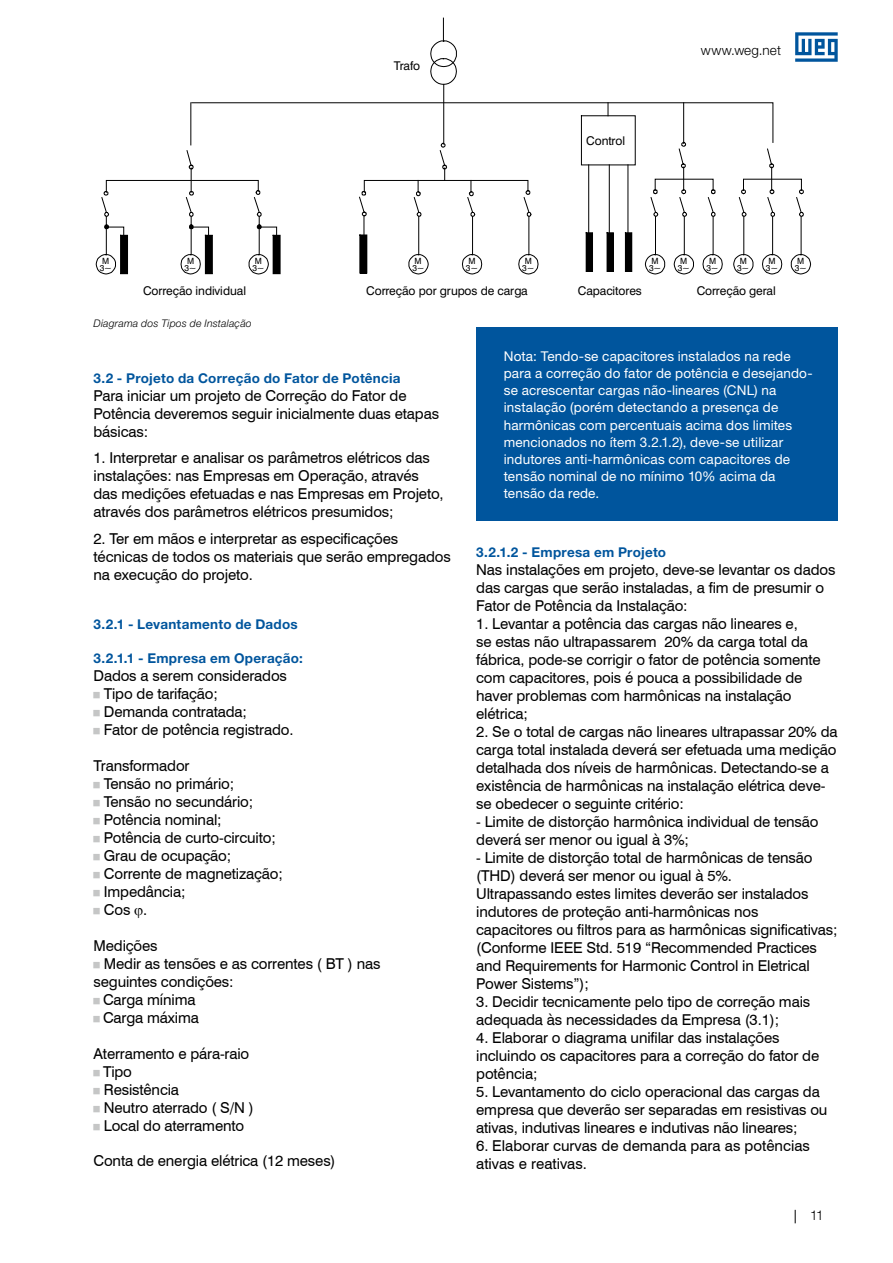
<style>
.page{position:relative;width:893px;height:1263px;background:#fff}
.page>*{position:absolute;margin:0;border:0;box-sizing:border-box;transform-origin:0 0}
.t1{font:15px/18px "Swiss 721 BT";letter-spacing:-.01em;color:#000}
.t2{font:13.5px/17px "Helvetica Neue LT Pro";letter-spacing:.01em;color:#fff}
.t3{font:700 13.5px "Helvetica Neue LT Pro";letter-spacing:.02em;color:#00559d}
.t4{font:300 13.5px "Helvetica Neue LT Pro";letter-spacing:.01em;color:#000}
.t5{font:12px "Swiss 721 BT";letter-spacing:-.01em;color:#000}
.t6{font:italic 300 10.5px "Helvetica Neue LT Pro";letter-spacing:.02em;color:#000}
.t7{font:8.55px/6.9px "Swiss 721 BT";color:#000}
</style>
<div class="page">
<svg style="left:795px;top:32px;width:43px;height:30px"></svg>
<svg style="left:795px;top:1210px;width:1px;height:13px"></svg>
<svg style="left:430px;top:18px;width:27px;height:67px"></svg>
<hr style="left:443px;top:84px;width:1px;height:60px;background:#000">
<hr style="left:588px;top:165px;width:1px;height:71px;background:#000">
<div style="left:586px;top:233px;width:6px;height:38px;background:#000"></div>
<hr style="left:609px;top:165px;width:1px;height:71px;background:#000">
<div style="left:607px;top:233px;width:6px;height:38px;background:#000"></div>
<hr style="left:628px;top:165px;width:1px;height:71px;background:#000">
<div style="left:625px;top:233px;width:7px;height:38px;background:#000"></div>
<hr style="left:106px;top:217px;width:1px;height:38px;background:#000">
<svg style="left:104px;top:224px;width:20px;height:13px"></svg>
<div style="left:121px;top:235px;width:7px;height:39px;background:#000"></div>
<svg style="left:95px;top:254px;width:21px;height:21px"></svg>
<hr style="left:191px;top:217px;width:1px;height:38px;background:#000">
<svg style="left:189px;top:224px;width:20px;height:13px"></svg>
<div style="left:205px;top:235px;width:7px;height:39px;background:#000"></div>
<svg style="left:180px;top:254px;width:21px;height:21px"></svg>
<hr style="left:259px;top:217px;width:1px;height:38px;background:#000">
<svg style="left:257px;top:224px;width:20px;height:13px"></svg>
<div style="left:273px;top:235px;width:7px;height:39px;background:#000"></div>
<svg style="left:248px;top:254px;width:21px;height:21px"></svg>
<hr style="left:364px;top:216px;width:1px;height:38px;background:#000">
<div style="left:360px;top:235px;width:7px;height:38px;background:#000"></div>
<hr style="left:418px;top:217px;width:1px;height:38px;background:#000">
<svg style="left:408px;top:254px;width:21px;height:21px"></svg>
<hr style="left:472px;top:217px;width:1px;height:38px;background:#000">
<svg style="left:462px;top:254px;width:20px;height:21px"></svg>
<hr style="left:529px;top:217px;width:1px;height:38px;background:#000">
<svg style="left:518px;top:254px;width:21px;height:21px"></svg>
<hr style="left:655px;top:217px;width:1px;height:38px;background:#000">
<hr style="left:743px;top:217px;width:1px;height:38px;background:#000">
<svg style="left:645px;top:254px;width:20px;height:21px"></svg>
<svg style="left:733px;top:254px;width:21px;height:21px"></svg>
<hr style="left:684px;top:217px;width:1px;height:38px;background:#000">
<svg style="left:673px;top:254px;width:21px;height:21px"></svg>
<hr style="left:772px;top:217px;width:1px;height:38px;background:#000">
<svg style="left:762px;top:254px;width:20px;height:21px"></svg>
<hr style="left:713px;top:217px;width:1px;height:38px;background:#000">
<svg style="left:702px;top:254px;width:21px;height:21px"></svg>
<svg style="left:796px;top:189px;width:8px;height:28px"></svg>
<hr style="left:801px;top:217px;width:1px;height:38px;background:#000">
<svg style="left:790px;top:254px;width:21px;height:21px"></svg>
<svg style="left:101px;top:102px;width:674px;height:115px"></svg>
<div style="left:476px;top:327px;width:362px;height:194px;background:#00559d"></div>
<p class="t5" style="left:394px;top:58px;width:28px">Trafo</p>
<p class="t5" style="left:586px;top:133px;width:41px">Control</p>
<p class="t4" style="left:701px;top:42px;width:82px">www.weg.net</p>
<p class="t7" style="left:100px;top:257px;width:13px">M<br>3~</p>
<p class="t7" style="left:184px;top:257px;width:13px">M<br>3~</p>
<p class="t7" style="left:253px;top:257px;width:13px">M<br>3~</p>
<p class="t7" style="left:412px;top:257px;width:13px">M<br>3~</p>
<p class="t7" style="left:466px;top:257px;width:13px">M<br>3~</p>
<p class="t7" style="left:522px;top:257px;width:13px">M<br>3~</p>
<p class="t7" style="left:649px;top:257px;width:13px">M<br>3~</p>
<p class="t7" style="left:737px;top:257px;width:13px">M<br>3~</p>
<p class="t7" style="left:678px;top:257px;width:13px">M<br>3~</p>
<p class="t7" style="left:766px;top:257px;width:13px">M<br>3~</p>
<p class="t7" style="left:706px;top:257px;width:13px">M<br>3~</p>
<p class="t7" style="left:795px;top:257px;width:13px">M<br>3~</p>
<p class="t5" style="left:143px;top:283px;width:105px">Correção individual</p>
<p class="t5" style="left:366px;top:283px;width:163px">Correção por grupos de carga</p>
<p class="t5" style="left:578px;top:283px;width:65px">Capacitores</p>
<p class="t5" style="left:697px;top:283px;width:81px">Correção geral</p>
<p class="t6" style="left:94px;top:317px;width:160px">Diagrama dos Tipos de Instalação</p>
<p class="t3" style="left:94px;top:369px;width:309px">3.2 - Projeto da Correção do Fator de Potência</p>
<p class="t1" style="left:94px;top:386px;width:347px">Para iniciar um projeto de Correção do Fator de<br>Potência deveremos seguir inicialmente duas etapas básicas:</p>
<p class="t1" style="left:94px;top:448px;width:352px">1. Interpretar e analisar os parâmetros elétricos das instalações: nas Empresas em Operação, através das medições efetuadas e nas Empresas em Projeto, através dos parâmetros elétricos presumidos;</p>
<p class="t1" style="left:94px;top:529px;width:359px">2. Ter em mãos e interpretar as especificações técnicas de todos os materiais que serão empregados na execução do projeto.</p>
<p class="t3" style="left:94px;top:616px;width:206px">3.2.1 - Levantamento de Dados</p>
<p class="t3" style="left:94px;top:650px;width:211px">3.2.1.1 - Empresa em Operação:</p>
<p class="t1" style="left:104px;top:666px;width:191px;text-indent:-10px">Dados a serem considerados<br>Tipo de tarifação;<br>Demanda contratada;<br>Fator de potência registrado.</p>
<p class="t1" style="left:104px;top:756px;width:181px;text-indent:-10px">Transformador<br>Tensão no primário;<br>Tensão no secundário;<br>Potência nominal;<br>Potência de curto-circuito;<br>Grau de ocupação;<br>Corrente de magnetização;<br>Impedância;<br>Cos .</p>
<p class="t1" style="left:94px;top:936px;width:66px">Medições</p>
<p class="t1" style="left:104px;top:954px;width:278px">Medir as tensões e as correntes ( BT ) nas</p>
<p class="t1" style="left:94px;top:972px;width:142px">seguintes condições:</p>
<p class="t1" style="left:103px;top:990px;width:94px">Carga mínima</p>
<p class="t1" style="left:103px;top:1008px;width:97px">Carga máxima</p>
<p class="t1" style="left:103px;top:1044px;width:152px;text-indent:-10px">Aterramento e pára-raio<br>Tipo<br>Resistência<br>Neutro aterrado ( S/N )<br>Local do aterramento</p>
<p class="t1" style="left:94px;top:1151px;width:244px">Conta de energia elétrica (12 meses)</p>
<p class="t2" style="left:504px;top:348px;width:310px">Nota: Tendo-se capacitores instalados na rede para a correção do fator de potência e desejando&shy;se acrescentar cargas não-lineares (CNL) na instalação (porém detectando a presença de harmônicas com percentuais acima dos limites mencionados no ítem 3.2.1.2), deve-se utilizar indutores anti-harmônicas com capacitores de tensão nominal de no mínimo 10% acima da tensão da rede.</p>
<p class="t3" style="left:476px;top:544px;width:191px">3.2.1.2 - Empresa em Projeto</p>
<p class="t1" style="left:476px;top:560px;width:361px">Nas instalações em projeto, deve-se levantar os dados das cargas que serão instaladas, a fim de presumir o<br>Fator de Potência da Instalação:</p>
<p class="t1" style="left:476px;top:614px;width:346px">1. Levantar a potência das cargas não lineares e,<br>se estas não ultrapassarem 20% da carga total da fábrica, pode-se corrigir o fator de potência somente com capacitores, pois é pouca a possibilidade de haver problemas com harmônicas na instalação elétrica;</p>
<p class="t1" style="left:476px;top:722px;width:363px">2. Se o total de cargas não lineares ultrapassar 20% da carga total instalada deverá ser efetuada uma medição detalhada dos níveis de harmônicas. Detectando-se a existência de harmônicas na instalação elétrica deve&shy;se obedecer o seguinte critério:</p>
<p class="t1" style="left:476px;top:812px;width:344px">- Limite de distorção harmônica individual de tensão deverá ser menor ou igual à 3%;</p>
<p class="t1" style="left:476px;top:848px;width:363px">- Limite de distorção total de harmônicas de tensão (THD) deverá ser menor ou igual à 5%.<br>Ultrapassando estes limites deverão ser instalados indutores de proteção anti-harmônicas nos capacitores ou filtros para as harmônicas significativas; (Conforme IEEE Std. 519 “Recommended Practices and Requirements for Harmonic Control in Eletrical Power Sistems”);</p>
<p class="t1" style="left:476px;top:992px;width:335px">3. Decidir tecnicamente pelo tipo de correção mais adequada às necessidades da Empresa (3.1);</p>
<p class="t1" style="left:476px;top:1028px;width:344px">4. Elaborar o diagrama unifilar das instalações incluindo os capacitores para a correção do fator de potência;</p>
<p class="t1" style="left:476px;top:1082px;width:353px">5. Levantamento do ciclo operacional das cargas da empresa que deverão ser separadas em resistivas ou ativas, indutivas lineares e indutivas não lineares;</p>
<p class="t1" style="left:476px;top:1136px;width:335px">6. Elaborar curvas de demanda para as potências ativas e reativas.</p>
<p class="t4" style="left:810px;top:1207px;width:15px">11</p>
</div>
